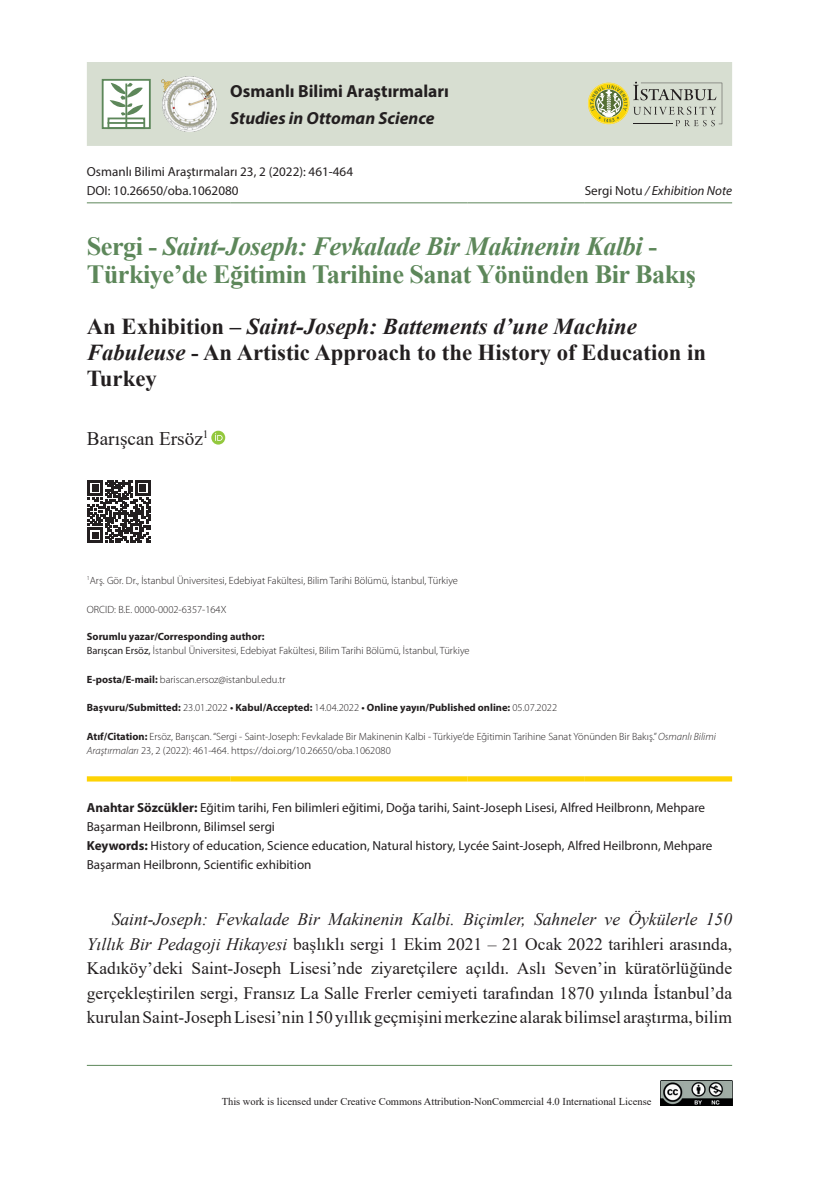
<style>
.page{position:relative;width:819px;height:1191px;background:#fff}
.page>*{position:absolute;margin:0;border:0;box-sizing:border-box;transform-origin:0 0}
.t1{font:700 26.25px/28px "Times New Roman";letter-spacing:-.02em;color:#5d875a}
.t2{font:700 22.75px/26.2px "Times New Roman";color:#231f20}
.t3{font:19.25px "Times New Roman";color:#231f20}
.t4{font:17.5px/24.5px "Times New Roman";color:#231f20;text-align:justify}
.t5{font:700 17.5px "Myriad Pro";color:#231f20}
.t6{font:italic 700 17.5px "Myriad Pro";color:#231f20}
.t7{font:13.12px/19.1px "Myriad Pro";color:#231f20}
.t8{font:italic 13.12px "Myriad Pro";color:#231f20}
.t9{font:300 10.5px/14.5px "Myriad Pro";color:#231f20}
.t10{font:700 10.5px "Myriad Pro";color:#231f20}
.t11{font:10.5px "Times New Roman";color:#231f20}
.s1{font-style:normal}
.s2{font-style:italic}
.s3{font-weight:700}
.s4{font-weight:400}
.s5{font-weight:300}
.s6{font-weight:600}
</style>
<div class="page">
<img style="left:660px;top:1080px;width:72px;height:25px">
<hr style="left:87px;top:1065px;width:645px;height:1px;background:#5d875a">
<div style="left:87px;top:62px;width:645px;height:84px;background:#d7ded1"></div>
<hr style="left:87px;top:202px;width:143px;height:1px;background:#5d875a">
<hr style="left:230px;top:202px;width:237px;height:1px;background:#5d875a">
<hr style="left:467px;top:202px;width:117px;height:1px;background:#5d875a">
<hr style="left:584px;top:202px;width:148px;height:1px;background:#5d875a">
<div style="left:87px;top:776px;width:143px;height:5px;background:#fed304"></div>
<div style="left:230px;top:776px;width:237px;height:5px;background:#fed304"></div>
<div style="left:467px;top:776px;width:117px;height:5px;background:#fed304"></div>
<div style="left:584px;top:776px;width:148px;height:5px;background:#fed304"></div>
<div style="left:102px;top:79px;width:49px;height:50px;background:#fff;border:2px solid #5d875a"></div>
<div style="left:107px;top:117px;width:38px;height:12px;border:2px solid #5d875a"></div>
<hr style="left:107px;top:122px;width:37px;height:2px;background:#5d875a">
<svg style="left:110px;top:83px;width:33px;height:33px"></svg>
<hr style="left:125px;top:83px;width:2px;height:46px;background:#5d875a">
<img style="left:161px;top:77px;width:55px;height:54px">
<svg style="left:588px;top:82px;width:134px;height:44px"></svg>
<div style="left:211px;top:431px;width:14px;height:13px;background:#93c83d;border-radius:50%"></div>
<svg style="left:215px;top:433px;width:7px;height:8px"></svg>
<svg style="left:88px;top:480px;width:62px;height:62px"></svg>
<h3 class="t5" style="left:230px;top:80px;width:220px">Osmanlı Bilimi Araştırmaları</h3>
<h3 class="t6" style="left:230px;top:106px;width:206px">Studies in Ottoman Science</h3>
<p class="t7" style="left:87px;top:161px;width:268px;line-height:19.8px">Osmanlı Bilimi Araştırmaları 23, 2 (2022): 461-464<br>DOI: 10.26650/oba.1062080</p>
<p class="t8" style="left:584px;top:183px;width:149px"><span class="s1">Sergi Notu</span> / Exhibition Note</p>
<h1 class="t1" style="left:87px;top:232px;width:610px">Sergi - <span class="s2">Saint-Joseph: Fevkalade Bir Makinenin Kalbi</span> -<br>Türkiye’de Eğitimin Tarihine Sanat Yönünden Bir Bakış</h1>
<h2 class="t2" style="left:87px;top:312px;width:620px">An Exhibition – <span class="s2">Saint-Joseph: Battements d’une Machine<br>Fabuleuse</span> - An Artistic Approach to the History of Education in<br>Turkey</h2>
<h3 class="t3" style="left:87px;top:424px;width:123px">Barışcan Ersöz<sup>1</sup></h3>
<p class="t9" style="left:87px;top:573px;width:372px"><sup>1</sup>Arş. Gör. Dr., İstanbul Üniversitesi, Edebiyat Fakültesi, Bilim Tarihi Bölümü, İstanbul, Türkiye</p>
<p class="t9" style="left:87px;top:602px;width:141px">ORCID: B.E. 0000-0002-6357-164X</p>
<p class="t9" style="left:87px;top:629px;width:384px"><span class="s3">Sorumlu yazar/Corresponding author:<br></span><span class="s4">Barışcan Ersöz,</span> İstanbul Üniversitesi, Edebiyat Fakültesi, Bilim Tarihi Bölümü, İstanbul, Türkiye</p>
<p class="t9" style="left:87px;top:672px;width:200px"><span class="s3">E-posta/E-mail:</span> bariscan.ersoz@istanbul.edu.tr</p>
<p class="t10" style="left:87px;top:700px;width:471px">Başvuru/Submitted: <span class="s5">23.01.2022</span> <span class="s6">•</span> Kabul/Accepted: <span class="s5">14.04.2022</span> <span class="s6">•</span> Online yayın/Published online: <span class="s5">05.07.2022</span></p>
<p class="t9" style="left:87px;top:728px;width:630px"><span class="s3">Atıf/Citation:</span> Ersöz, Barışcan. “Sergi - Saint-Joseph: Fevkalade Bir Makinenin Kalbi - Türkiye’de Eğitimin Tarihine Sanat Yönünden Bir Bakış.” <span class="s2">Osmanlı Bilimi<br>Araştırmaları</span> 23, 2 (2022): 461-464. https://doi.org/10.26650/oba.1062080</p>
<p class="t7" style="left:87px;top:798px;width:627px"><span class="s3">Anahtar Sözcükler:</span> Eğitim tarihi, Fen bilimleri eğitimi, Doğa tarihi, Saint-Joseph Lisesi, Alfred Heilbronn, Mehpare Başarman Heilbronn, Bilimsel sergi<br><span class="s3">Keywords:</span> History of education, Science education, Natural history, Lycée Saint-Joseph, Alfred Heilbronn, Mehpare Başarman Heilbronn, Scientific exhibition</p>
<p class="t4" style="left:87px;top:906px;width:646px;text-indent:25px"><span class="s2">Saint-Joseph: Fevkalade Bir Makinenin Kalbi. Biçimler, Sahneler ve Öykülerle 150<br>Yıllık Bir Pedagoji Hikayesi</span> başlıklı sergi 1 Ekim 2021 – 21 Ocak 2022 tarihleri arasında, Kadıköy’deki Saint-Joseph Lisesi’nde ziyaretçilere açıldı. Aslı Seven’in küratörlüğünde gerçekleştirilen sergi, Fransız La Salle Frerler cemiyeti tarafından 1870 yılında İstanbul’da kurulan Saint-Joseph Lisesi’nin 150 yıllık geçmişini merkezine alarak bilimsel araştırma, bilim</p>
<p class="t11" style="left:222px;top:1094px;width:431px">This work is licensed under Creative Commons Attribution-NonCommercial 4.0 International License</p>
</div>
